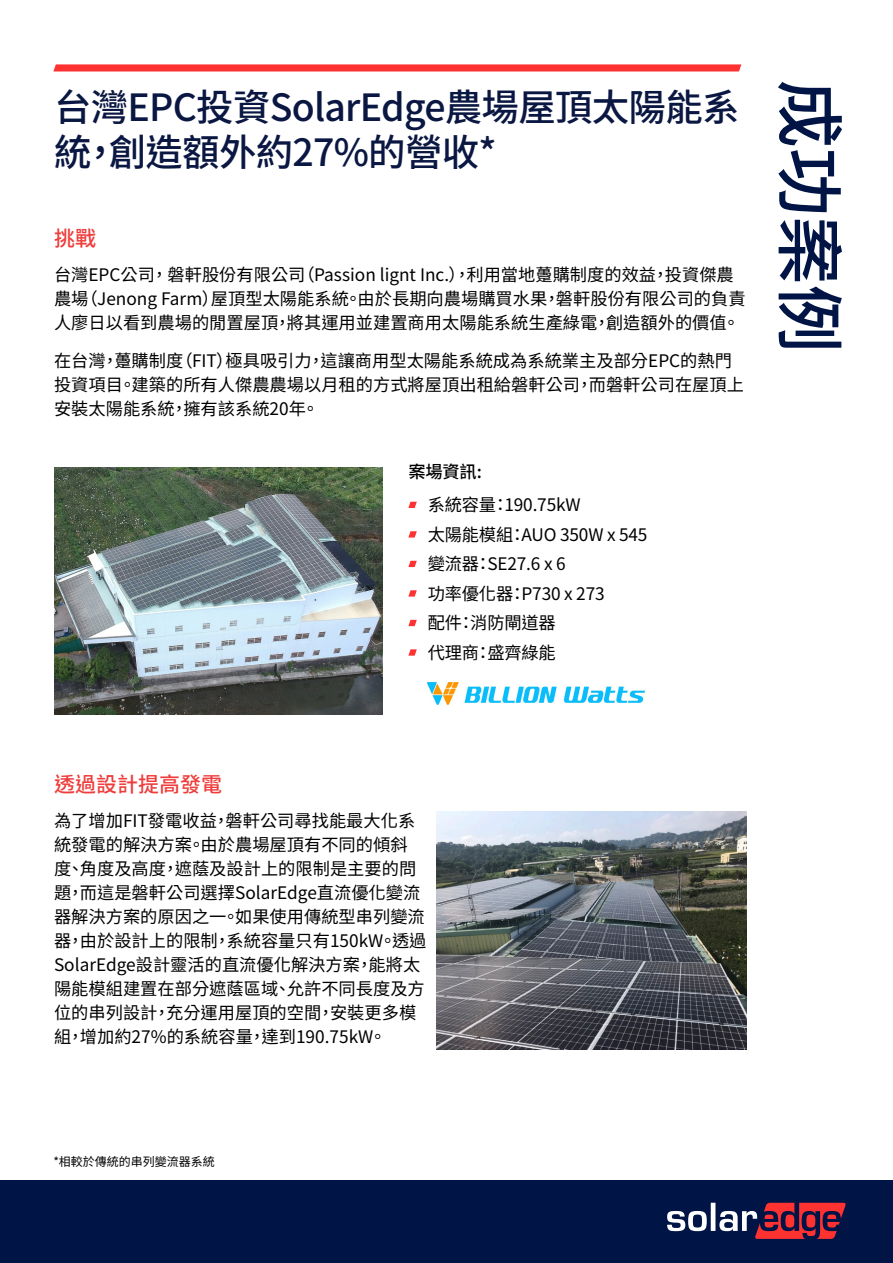
<style>
.page{position:relative;width:893px;height:1263px;background:#fff}
.page>*{position:absolute;margin:0;border:0;box-sizing:border-box;transform-origin:0 0}
._1_case_study{font:500 69px "Noto Sans TC";color:#001446}
._1_Main_headline{font:500 37.5px/45px "Noto Sans TC";letter-spacing:-.02em;color:#0a1742}
._1_small_header{font:500 21px "Noto Sans TC";color:#ee3d3c}
._1_text_body{font:17.25px/24px "Noto Sans TC";color:#000}
._1_tabs_info{font:17.25px "Noto Sans TC";letter-spacing:-.01em;color:#000}
._1_tabs_info-2{font:500 17.25px "Noto Sans TC";color:#000}
._1_text_body-2{font:12px "Noto Sans TC";color:#000}
</style>
<div class="page">
<svg style="left:53px;top:64px;width:688px;height:7px;background:#ff3e3e"></svg>
<div style="left:0;top:1181px;width:893px;height:82px;background:#001446"></div>
<svg style="left:667px;top:1203px;width:179px;height:36px"></svg>
<svg style="left:408px;top:502px;width:9px;height:6px"></svg>
<svg style="left:408px;top:531px;width:9px;height:6px"></svg>
<svg style="left:408px;top:561px;width:9px;height:6px"></svg>
<svg style="left:408px;top:590px;width:9px;height:7px"></svg>
<svg style="left:408px;top:620px;width:9px;height:6px"></svg>
<svg style="left:408px;top:649px;width:9px;height:7px"></svg>
<img style="left:54px;top:468px;width:329px;height:246px">
<img style="left:437px;top:811px;width:309px;height:239px">
<img style="left:427px;top:682px;width:218px;height:23px">
<p class="_1_Main_headline" style="left:109px;top:86px;width:632px;text-indent:-55px">台灣EPC投資SolarEdge農場屋頂太陽能系創造額外約27%的營收*</p>
<p class="_1_Main_headline" style="left:54px;top:131px;width:39px">統</p>
<p class="_1_Main_headline" style="left:81px;top:131px;width:39px">，</p>
<p class="_1_small_header" style="left:54px;top:226px;width:43px">挑戰</p>
<p class="_1_text_body" style="left:298px;top:263px;width:175px">（Passion lignt Inc ，）.</p>
<p class="_1_text_body" style="left:466px;top:263px;width:191px">利用當地躉購制度的效益</p>
<p class="_1_text_body" style="left:54px;top:263px;width:103px">台灣EPC公司</p>
<p class="_1_text_body" style="left:151px;top:263px;width:156px">，磐軒股份有限公司</p>
<p class="_1_text_body" style="left:665px;top:263px;width:70px">投資傑農</p>
<p class="_1_text_body" style="left:652px;top:263px;width:19px">，</p>
<p class="_1_text_body" style="left:80px;top:287px;width:140px">（Jenong Farm）</p>
<p class="_1_text_body" style="left:358px;top:287px;width:191px">由於長期向農場購買水果</p>
<p class="_1_text_body" style="left:556px;top:287px;width:191px">磐軒股份有限公司的負責</p>
<p class="_1_text_body" style="left:211px;top:287px;width:139px">屋頂型太陽能系統</p>
<p class="_1_text_body" style="left:54px;top:287px;width:36px">農場</p>
<p class="_1_text_body" style="left:345px;top:287px;width:19px">。</p>
<p class="_1_text_body" style="left:543px;top:287px;width:19px">，</p>
<p class="_1_text_body" style="left:287px;top:311px;width:312px">將其運用並建置商用太陽能系統生產綠電</p>
<p class="_1_text_body" style="left:54px;top:311px;width:226px">人廖日以看到農場的閒置屋頂</p>
<p class="_1_text_body" style="left:606px;top:311px;width:122px">創造額外的價值</p>
<p class="_1_text_body" style="left:722px;top:311px;width:19px">。</p>
<p class="_1_text_body" style="left:274px;top:311px;width:19px">，</p>
<p class="_1_text_body" style="left:593px;top:311px;width:19px">，</p>
<p class="_1_text_body" style="left:175px;top:349px;width:60px">（FIT）</p>
<p class="_1_text_body" style="left:320px;top:349px;width:413px">這讓商用型太陽能系統成為系統業主及部分EPC的熱門</p>
<p class="_1_text_body" style="left:114px;top:349px;width:70px">躉購制度</p>
<p class="_1_text_body" style="left:54px;top:349px;width:53px">在台灣</p>
<p class="_1_text_body" style="left:226px;top:349px;width:88px">極具吸引力</p>
<p class="_1_text_body" style="left:101px;top:349px;width:19px">，</p>
<p class="_1_text_body" style="left:307px;top:349px;width:19px">，</p>
<p class="_1_text_body" style="left:132px;top:373px;width:450px">建築的所有人傑農農場以月租的方式將屋頂出租給磐軒公司</p>
<p class="_1_text_body" style="left:54px;top:373px;width:70px">投資項目</p>
<p class="_1_text_body" style="left:589px;top:373px;width:157px">而磐軒公司在屋頂上</p>
<p class="_1_text_body" style="left:119px;top:373px;width:19px">。</p>
<p class="_1_text_body" style="left:576px;top:373px;width:19px">，</p>
<p class="_1_text_body" style="left:54px;top:397px;width:122px">安裝太陽能系統</p>
<p class="_1_text_body" style="left:183px;top:397px;width:124px">擁有該系統20年</p>
<p class="_1_text_body" style="left:302px;top:397px;width:19px">。</p>
<p class="_1_text_body" style="left:170px;top:397px;width:19px">，</p>
<p class="_1_tabs_info-2" style="left:408px;top:462px;width:75px">案場資訊:</p>
<p class="_1_tabs_info" style="left:428px;top:495px;width:70px">系統容量</p>
<p class="_1_tabs_info" style="left:492px;top:495px;width:90px">：190.75kW</p>
<p class="_1_tabs_info" style="left:428px;top:524px;width:87px">太陽能模組</p>
<p class="_1_tabs_info" style="left:487px;top:554px;width:80px">SE27.6 6x</p>
<p class="_1_tabs_info" style="left:522px;top:524px;width:127px">AUO 350W x 545</p>
<p class="_1_tabs_info" style="left:509px;top:524px;width:19px">：</p>
<p class="_1_tabs_info" style="left:428px;top:554px;width:53px">變流器</p>
<p class="_1_tabs_info" style="left:475px;top:554px;width:19px">：</p>
<p class="_1_tabs_info" style="left:428px;top:583px;width:87px">功率優化器</p>
<p class="_1_tabs_info" style="left:470px;top:613px;width:87px">消防閘道器</p>
<p class="_1_tabs_info" style="left:522px;top:583px;width:85px">P730 x 273</p>
<p class="_1_tabs_info" style="left:509px;top:583px;width:19px">：</p>
<p class="_1_tabs_info" style="left:428px;top:613px;width:36px">配件</p>
<p class="_1_tabs_info" style="left:458px;top:613px;width:19px">：</p>
<p class="_1_tabs_info" style="left:428px;top:643px;width:53px">代理商</p>
<p class="_1_tabs_info" style="left:487px;top:643px;width:70px">盛齊綠能</p>
<p class="_1_tabs_info" style="left:475px;top:643px;width:19px">：</p>
<p class="_1_case_study" style="left:848px;top:79px;width:275px;rotate:90deg">成功案例</p>
<p class="_1_small_header" style="left:54px;top:772px;width:169px">透過設計提高發電</p>
<p class="_1_text_body" style="left:201px;top:809px;width:208px;text-indent:-147px">為了增加FIT發電收益<br>由於農場屋頂有不同的傾斜</p>
<p class="_1_text_body" style="left:226px;top:809px;width:191px">磐軒公司尋找能最大化系</p>
<p class="_1_text_body" style="left:213px;top:809px;width:19px">，</p>
<p class="_1_text_body" style="left:175px;top:833px;width:243px;text-indent:-121px">統發電的解決方案<br>遮蔭及設計上的限制是主要的問</p>
<p class="_1_text_body" style="left:188px;top:833px;width:19px">。</p>
<p class="_1_text_body" style="left:54px;top:857px;width:19px">度</p>
<p class="_1_text_body" style="left:80px;top:857px;width:88px">角度及高度</p>
<p class="_1_text_body" style="left:162px;top:857px;width:19px">，</p>
<p class="_1_text_body" style="left:67px;top:857px;width:19px">、</p>
<p class="_1_text_body" style="left:80px;top:881px;width:342px">而這是磐軒公司選擇SolarEdge直流優化變流</p>
<p class="_1_text_body" style="left:54px;top:881px;width:19px">題</p>
<p class="_1_text_body" style="left:67px;top:881px;width:19px">，</p>
<p class="_1_text_body" style="left:54px;top:905px;width:174px">器解決方案的原因之一</p>
<p class="_1_text_body" style="left:235px;top:905px;width:191px">如果使用傳統型串列變流</p>
<p class="_1_text_body" style="left:222px;top:905px;width:19px">。</p>
<p class="_1_text_body" style="left:226px;top:929px;width:158px">系統容量只有150kW</p>
<p class="_1_text_body" style="left:80px;top:929px;width:139px">由於設計上的限制</p>
<p class="_1_text_body" style="left:392px;top:929px;width:36px">透過</p>
<p class="_1_text_body" style="left:54px;top:929px;width:19px">器</p>
<p class="_1_text_body" style="left:379px;top:929px;width:19px">。</p>
<p class="_1_text_body" style="left:67px;top:929px;width:19px">，</p>
<p class="_1_text_body" style="left:214px;top:929px;width:19px">，</p>
<p class="_1_text_body" style="left:287px;top:953px;width:139px;text-indent:-233px">SolarEdge設計靈活的直流優化解決方案<br>允許不同長度及方</p>
<p class="_1_text_body" style="left:369px;top:953px;width:53px">能將太</p>
<p class="_1_text_body" style="left:356px;top:953px;width:19px">，</p>
<p class="_1_text_body" style="left:54px;top:977px;width:226px">陽能模組建置在部分遮蔭區域</p>
<p class="_1_text_body" style="left:274px;top:977px;width:19px">、</p>
<p class="_1_text_body" style="left:54px;top:1001px;width:105px">位的串列設計</p>
<p class="_1_text_body" style="left:330px;top:1001px;width:88px">安裝更多模</p>
<p class="_1_text_body" style="left:166px;top:1001px;width:157px">充分運用屋頂的空間</p>
<p class="_1_text_body" style="left:153px;top:1001px;width:19px">，</p>
<p class="_1_text_body" style="left:317px;top:1001px;width:19px">，</p>
<p class="_1_text_body" style="left:80px;top:1025px;width:175px">增加約27%的系統容量</p>
<p class="_1_text_body" style="left:54px;top:1025px;width:19px">組</p>
<p class="_1_text_body" style="left:262px;top:1025px;width:113px">達到190.75kW</p>
<p class="_1_text_body" style="left:369px;top:1025px;width:19px">。</p>
<p class="_1_text_body" style="left:67px;top:1025px;width:19px">，</p>
<p class="_1_text_body" style="left:249px;top:1025px;width:19px">，</p>
<p class="_1_text_body-2" style="left:53px;top:1155px;width:163px">*相較於傳統的串列變流器系統</p>
</div>
